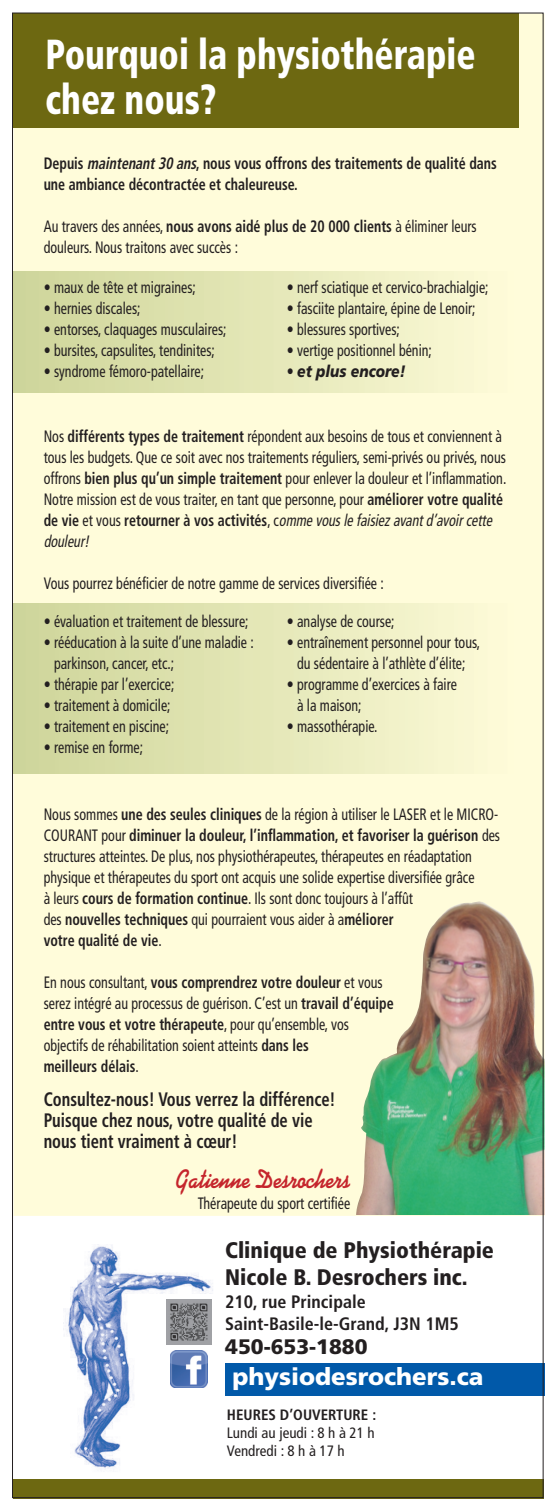
<style>
.page{position:relative;width:558px;height:1512px;background:#fff}
.page>*{position:absolute;margin:0;border:0;box-sizing:border-box;transform-origin:0 0}
.t1{font:900 condensed 42px/45px "Frutiger LT Std";color:#fff;scale:.85 1}
.t2{font:700 27px "Kaufmann Std";color:#c5252c;scale:.85 1}
.t3{font:900 24px "Frutiger LT Std";color:#fff}
.t4{font:900 condensed 22.5px/27px "Frutiger LT Std";color:#231f20}
.t5{font:900 21px "Frutiger LT Std";color:#231f20}
.t6{font:700 condensed 19.5px/21px "Frutiger LT Std";color:#231f20;scale:.85 1}
.t7{font:700 condensed 18px/21.6px "Frutiger LT Std";color:#231f20}
.t8{font:condensed 16.5px/21px "Frutiger LT Std";color:#231f20;scale:.85 1}
.t9{font:700 condensed 16.5px/21px "Frutiger LT Std";color:#231f20;scale:.85 1}
.t10{font:italic 900 16.5px "Frutiger LT Std";color:#231f20;scale:.85 1}
.t11{font:condensed 15px/18px "Frutiger LT Std";color:#231f20}
.t12{font:700 condensed 15px "Frutiger LT Std";color:#231f20}
.s1{font-style:italic}
.s2{font-weight:700}
.s3{font-weight:400;font-style:normal;font-stretch:condensed}
</style>
<div class="page">
<div style="left:14px;top:14px;width:530px;height:1202px;background:#fffcda"></div>
<img style="left:65px;top:1245px;width:148px;height:224px">
<div style="left:14px;top:1479px;width:530px;height:19px;background:#6d6811"></div>
<div style="left:225px;top:1363px;width:319px;height:32px;background:#0159a9"></div>
<img style="left:356px;top:901px;width:188px;height:314px">
<img style="left:166px;top:1299px;width:45px;height:45px">
<img style="left:170px;top:1351px;width:37px;height:37px">
<div style="left:14px;top:13px;width:505px;height:115px;background:#6d6811"></div>
<img style="left:14px;top:271px;width:505px;height:122px">
<img style="left:14px;top:604px;width:505px;height:169px">
<h1 class="t1" style="left:45px;top:35px;width:508px">Pourquoi la physiothérapie chez nous?</h1>
<p class="t9" style="left:44px;top:154px;width:535px">depuis <span class="s1">maintenant30ans</span>, nous vous offrons des traitements de qualité dans une ambiance décontractée et chaleureuse.</p>
<p class="t8" style="left:44px;top:217px;width:511px">Au travers des années, <span class="s2">nous avons aidé plus de 20 000 clients</span> à éliminer leurs douleurs. Nous traitons avec succès :</p>
<p class="t8" style="left:44px;top:278px;width:181px">• maux de tête et migraines;</p>
<p class="t8" style="left:44px;top:299px;width:115px">• hernies discales;</p>
<p class="t8" style="left:44px;top:320px;width:217px">• entorses, claquages musculaires;</p>
<p class="t8" style="left:44px;top:341px;width:203px">• bursites, capsulites, tendinites;</p>
<p class="t8" style="left:44px;top:362px;width:190px">• syndrome fémoro-patellaire;</p>
<p class="t8" style="left:287px;top:278px;width:239px">• nerf sciatique et cervico-brachialgie;</p>
<p class="t8" style="left:287px;top:299px;width:224px">• fasciite plantaire, épine de Lenoir;</p>
<p class="t8" style="left:287px;top:320px;width:135px">• blessures sportives;</p>
<p class="t8" style="left:287px;top:341px;width:172px">• vertige positionnel bénin;</p>
<p class="t10" style="left:287px;top:365px;width:142px"><span class="s3">•</span> et plus encore!</p>
<p class="t8" style="left:44px;top:427px;width:546px">Nos <span class="s2">différents types de traitement</span> répondent aux besoins de tous et conviennent à tous les budgets. Que ce soit avec nos traitements réguliers, semi-privés ou privés, nous offrons <span class="s2">bien plus qu’un simple traitement</span> pour enlever la douleur et l’inflammation.<br>Notre mission est de vous traiter, en tant que personne, pour <span class="s2">améliorer votre qualité de vie</span> et vous <span class="s2">retourner à vos activités</span>, c<span class="s1">ommevouslefaisiezavantd’avoircette douleur!</span></p>
<p class="t8" style="left:44px;top:574px;width:402px">Vous pourrez bénéficier de notre gamme de services diversifiée :</p>
<p class="t8" style="left:44px;top:612px;width:243px">• évaluation et traitement de blessure;</p>
<p class="t8" style="left:54px;top:633px;width:237px;text-indent:-10px">• rééducation à la suite d’une maladie : parkinson, cancer, etc.;</p>
<p class="t8" style="left:44px;top:675px;width:155px">• thérapie par l’exercice;</p>
<p class="t8" style="left:44px;top:696px;width:151px">• traitement à domicile;</p>
<p class="t8" style="left:44px;top:717px;width:149px">• traitement en piscine;</p>
<p class="t8" style="left:44px;top:738px;width:119px">• remise en forme;</p>
<p class="t8" style="left:287px;top:612px;width:128px">• analyse de course;</p>
<p class="t8" style="left:287px;top:633px;width:229px;text-align:center">• entraînement personnel pour tous, du sédentaire à l’athlète d’élite;</p>
<p class="t8" style="left:297px;top:675px;width:190px;text-indent:-10px">• programme d’exercices à faire à la maison;</p>
<p class="t8" style="left:287px;top:717px;width:108px">• massothérapie.</p>
<p class="t8" style="left:44px;top:805px;width:539px">Nous sommes <span class="s2">une des seules cliniques</span> de la région à utiliser le LASER et le MICRO-COURANT pour <span class="s2">diminuer la douleur, l’inflammation, et favoriser la guérison</span> des structures atteintes. De plus, nos physiothérapeutes, thérapeutes en réadaptation physique et thérapeutes du sport ont acquis une solide expertise diversifiée grâce<br>à leurs <span class="s2">cours de formation continue</span>. Ils sont donc toujours à l’affût<br>des <span class="s2">nouvelles techniques</span> qui pourraient vous aider à a<span class="s2">méliorer<br>votre qualité de vie</span>.</p>
<p class="t8" style="left:44px;top:973px;width:413px">En nous consultant, <span class="s2">vous comprendrez votre douleur</span> et vous serez intégré au processus de guérison. C’est un <span class="s2">travail d’équipe entre vous et votre thérapeute</span>, pour qu’ensemble, vos objectifs de réhabilitation soient atteints <span class="s2">dans les<br>meilleurs délais</span>.</p>
<p class="t6" style="left:44px;top:1090px;width:345px">Consultez-nous! Vous verrez la différence!<br>Puisque chez nous, votre qualité de vie nous tient vraiment à cœur!</p>
<h2 class="t2" style="left:176px;top:1170px;width:206px">Gatienne Desrochers</h2>
<p class="t8" style="left:198px;top:1195px;width:181px">Thérapeute du sport certifiée</p>
<h3 class="t4" style="left:225px;top:1238px;width:270px">Clinique de Physiothérapie<br>Nicole B. Desrochers inc.</h3>
<p class="t7" style="left:225px;top:1293px;width:235px">210, rue Principale saint-Basile-le-Grand, J3N 1M5</p>
<p class="t5" style="left:225px;top:1338px;width:144px">450-653-1880</p>
<h3 class="t3" style="left:233px;top:1367px;width:253px">physiodesrochers.ca</h3>
<p class="t12" style="left:227px;top:1409px;width:151px">Heures d’ouVerture :</p>
<p class="t11" style="left:227px;top:1425px;width:149px">Lundi au jeudi : 8 h à 21 h<br>Vendredi : 8 h à 17 h</p>
</div>
